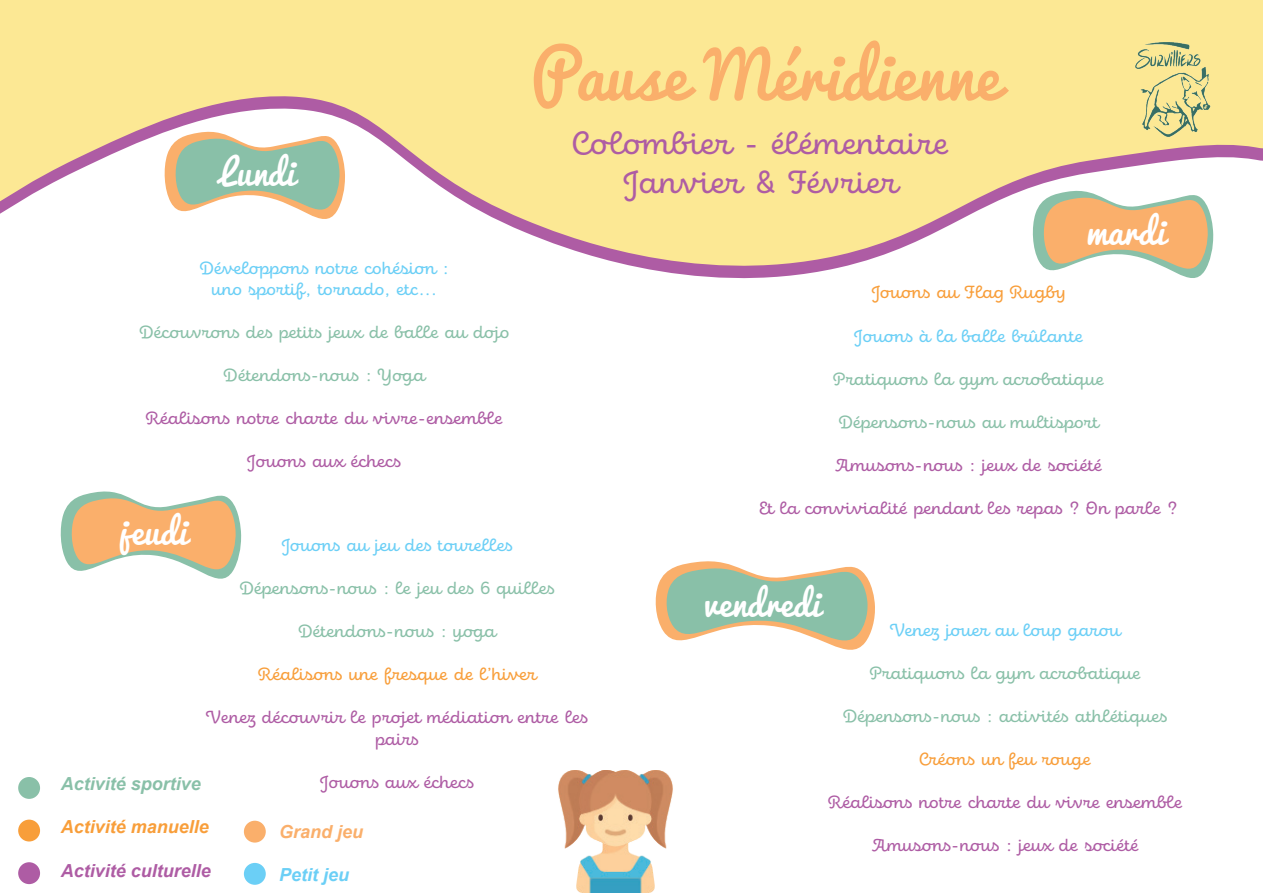
<style>
.page{position:relative;width:1263px;height:893px;background:#fff}
.page>*{position:absolute;margin:0;border:0;box-sizing:border-box;transform-origin:0 0}
.t1{font:64.35px "Pacifico";color:#faaf6b}
.t2{font:34.5px "Pacifico";color:#fff}
.t3{font:32.7px/39.3px "Eldwin Script";color:#ae5ca4;text-align:center}
.t4{font:18px/21.6px "Eldwin Script";color:#ae5ca4;text-align:center}
.t5{font:18px "Eldwin Script";color:#89c0a8}
.t6{font:18px/21.6px "Eldwin Script";color:#6bcff6;text-align:center}
.t7{font:18px "Eldwin Script";color:#f89e3a}
.t8{font:italic 700 18px "Arial";color:#ae5ca4}
.t9{font:italic 700 18px "Arial";color:#89c0a8}
.t10{font:italic 700 18px "Arial";color:#f89e3a}
.t11{font:italic 700 18px "Arial";color:#faaf6b}
.t12{font:italic 700 18px "Arial";color:#6bcff6}
</style>
<div class="page">
<svg style="left:0;top:0;width:1263px;height:279px;fill:#fce894"></svg>
<img style="left:1132px;top:40px;width:81px;height:98px">
<svg style="left:1031px;top:186px;width:183px;height:93px"></svg>
<svg style="left:60px;top:491px;width:182px;height:88px"></svg>
<svg style="left:655px;top:561px;width:220px;height:89px"></svg>
<div style="left:244px;top:821px;width:22px;height:22px;background:#faaf6b;border-radius:50%"></div>
<div style="left:244px;top:863px;width:22px;height:22px;background:#6bcff6;border-radius:50%"></div>
<div style="left:18px;top:777px;width:22px;height:22px;background:#89c0a8;border-radius:50%"></div>
<div style="left:18px;top:820px;width:22px;height:21px;background:#f89e3a;border-radius:50%"></div>
<div style="left:18px;top:862px;width:22px;height:22px;background:#ae5ca4;border-radius:50%"></div>
<img style="left:558px;top:771px;width:115px;height:122px">
<h2 class="t2" style="left:220px;top:154px;width:77px">Lundi</h2>
<h1 class="t1" style="left:531px;top:41px;width:470px">Pause Méridienne</h1>
<h3 class="t3" style="left:573px;top:125px;width:378px">Colombier - élémentaire<br>Janvier &amp; Février</h3>
<h2 class="t2" style="left:1086px;top:213px;width:81px">mardi</h2>
<p class="t6" style="left:200px;top:258px;width:250px">Développons notre cohésion : uno sportif, tornado, etc...</p>
<p class="t5" style="left:140px;top:322px;width:371px">Découvrons des petits jeux de balle au dojo</p>
<p class="t5" style="left:224px;top:365px;width:203px">Détendons-nous : Yoga</p>
<p class="t4" style="left:146px;top:408px;width:358px">Réalisons notre charte du vivre-ensemble</p>
<p class="t4" style="left:247px;top:451px;width:156px">Jouons aux échecs</p>
<h2 class="t2" style="left:120px;top:513px;width:69px">jeudi</h2>
<p class="t6" style="left:282px;top:535px;width:233px">Jouons au jeu des tourelles</p>
<p class="t5" style="left:240px;top:578px;width:317px">Dépensons-nous : le jeu des 6 quilles</p>
<p class="t5" style="left:299px;top:621px;width:199px">Détendons-nous : yoga</p>
<p class="t7" style="left:258px;top:664px;width:279px">Réalisons une fresque de l’hiver</p>
<p class="t4" style="left:206px;top:707px;width:383px">Venez découvrir le projet médiation entre les pairs</p>
<p class="t4" style="left:320px;top:772px;width:156px">Jouons aux échecs</p>
<p class="t9" style="left:61px;top:772px;width:142px">Activité sportive</p>
<p class="t10" style="left:61px;top:815px;width:150px">Activité manuelle</p>
<p class="t8" style="left:61px;top:858px;width:152px">Activité culturelle</p>
<p class="t11" style="left:279px;top:819px;width:86px">Grand jeu</p>
<p class="t12" style="left:279px;top:863px;width:72px">Petit jeu</p>
<p class="t7" style="left:872px;top:283px;width:195px">Jouons au Flag Rugby</p>
<p class="t6" style="left:854px;top:325px;width:230px">Jouons à la balle brûlante</p>
<p class="t5" style="left:833px;top:369px;width:272px">Pratiquons la gym acrobatique</p>
<p class="t5" style="left:839px;top:412px;width:261px">Dépensons-nous au multisport</p>
<p class="t4" style="left:835px;top:455px;width:268px">Amusons-nous : jeux de société</p>
<p class="t4" style="left:759px;top:498px;width:420px">Et la convivialité pendant les repas ? On parle ?</p>
<h2 class="t2" style="left:703px;top:585px;width:118px">vendredi</h2>
<p class="t6" style="left:890px;top:620px;width:232px">Venez jouer au loup garou</p>
<p class="t5" style="left:870px;top:663px;width:272px">Pratiquons la gym acrobatique</p>
<p class="t5" style="left:843px;top:706px;width:326px">Dépensons-nous : activités athlétiques</p>
<p class="t7" style="left:919px;top:749px;width:173px">Créons un feu rouge</p>
<p class="t4" style="left:828px;top:792px;width:356px">Réalisons notre charte du vivre ensemble</p>
<p class="t4" style="left:872px;top:835px;width:268px">Amusons-nous : jeux de société</p>
</div>
